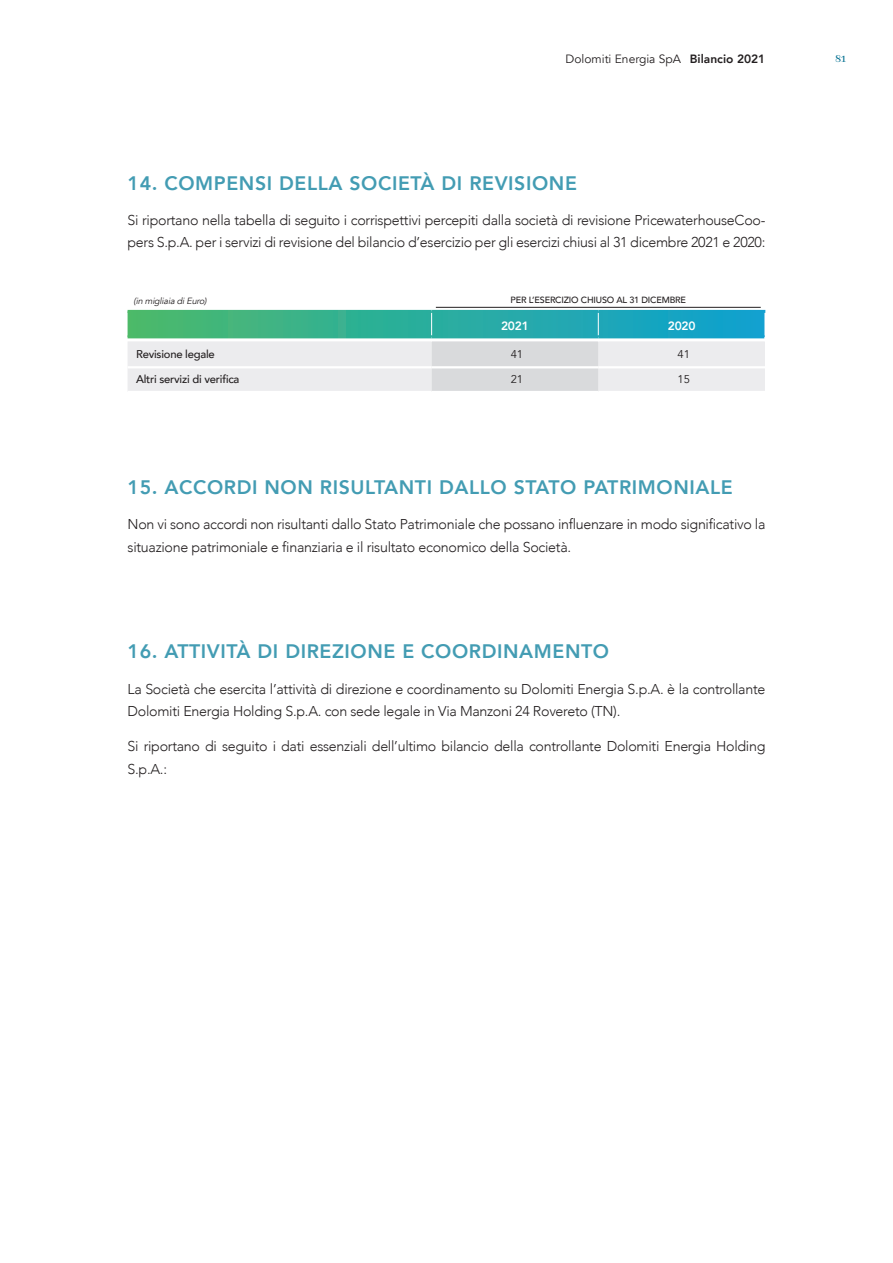
<style>
.page{position:relative;width:893px;height:1263px;background:#fff}
.page>*{position:absolute;margin:0;border:0;box-sizing:border-box;transform-origin:0 0}
._02_2_Titolo_II{font:800 19.5px "Avenir";letter-spacing:.03em;color:#439cb3}
._01_Corpo_testo{font:300 14.25px/22.5px "Avenir";letter-spacing:-.02em;color:#231f20}
.t1{font:12px "Avenir";color:#231f20}
.Intestazione_Tabella{font:800 12px "Avenir";letter-spacing:-.02em;color:#fff}
.t2{font:500 12px "Abhaya Libre";color:#006f90}
.Testo_Tabella{font:500 11.25px "Avenir";letter-spacing:-.02em;color:#231f20}
.Testo_Tabella-2{font:11.25px "Avenir";letter-spacing:-.02em;color:#231f20}
.Testo_Tabella-3{font:500 9px "Avenir";letter-spacing:-.02em;color:#231f20}
.Testo_Tabella-4{font:italic 9px "Avenir";color:#231f20}
.s1{font-weight:800}
</style>
<div class="page">
<svg style="left:128px;top:311px;width:638px;height:80px;background:#a7d4d0"></svg>
<hr style="left:432px;top:366px;width:166px;height:2px;background:#fff">
<hr style="left:598px;top:366px;width:167px;height:2px;background:#fff">
<hr style="left:436px;top:307px;width:325px;height:1px;background:#231f20">
<p class="t1" style="left:566px;top:51px;width:201px">Dolomiti Energia SpA <span class="s1">Bilancio 2021</span></p>
<p class="t2" style="left:835px;top:52px;width:13px">81</p>
<p class="_02_2_Titolo_II" style="left:128px;top:165px;width:451px">14. COMPENSI DELLA SOCIETÀ DI REVISIONE</p>
<p class="_01_Corpo_testo" style="left:128px;top:209px;width:639px">Si riportano nella tabella di seguito i corrispettivi percepiti dalla società di revisione PricewaterhouseCoo&shy;pers S.p.A. per i servizi di revisione del bilancio d’esercizio per gli esercizi chiusi al 31 dicembre 2021 e 2020:</p>
<p class="Testo_Tabella-4" style="left:134px;top:296px;width:77px">(in migliaia diEuro)</p>
<p class="Testo_Tabella-3" style="left:511px;top:292px;width:177px">PER L’ESERCIZIO CHIUSO AL 31 DICEMBRE</p>
<p class="Intestazione_Tabella" style="left:501px;top:315px;width:29px">2021</p>
<p class="Intestazione_Tabella" style="left:668px;top:315px;width:29px">2020</p>
<p class="Testo_Tabella" style="left:136px;top:344px;width:80px">Revisione legale</p>
<p class="Testo_Tabella-2" style="left:511px;top:347px;width:14px">41</p>
<p class="Testo_Tabella-2" style="left:678px;top:347px;width:14px">41</p>
<p class="Testo_Tabella" style="left:136px;top:369px;width:105px">Altri servizi di verifica</p>
<p class="Testo_Tabella-2" style="left:511px;top:373px;width:14px">21</p>
<p class="Testo_Tabella-2" style="left:678px;top:373px;width:14px">15</p>
<p class="_02_2_Titolo_II" style="left:128px;top:469px;width:607px">15. ACCORDI NON RISULTANTI DALLO STATO PATRIMONIALE</p>
<p class="_01_Corpo_testo" style="left:128px;top:513px;width:639px">Non vi sono accordi non risultanti dallo Stato Patrimoniale che possano influenzare in modo significativo la situazione patrimoniale e finanziaria e il risultato economico della Società.</p>
<p class="_02_2_Titolo_II" style="left:128px;top:634px;width:483px">16. ATTIVITÀ DI DIREZIONE E COORDINAMENTO</p>
<p class="_01_Corpo_testo" style="left:128px;top:677px;width:639px">La Società che esercita l’attività di direzione e coordinamento su Dolomiti Energia S.p.A. è la controllante<br>Dolomiti Energia Holding S.p.A. con sede legale in Via Manzoni 24 Rovereto (TN).</p>
<p class="_01_Corpo_testo" style="left:128px;top:735px;width:639px">Si riportano di seguito i dati essenziali dell’ultimo bilancio della controllante Dolomiti Energia Holding<br>S.p.A.:</p>
</div>
